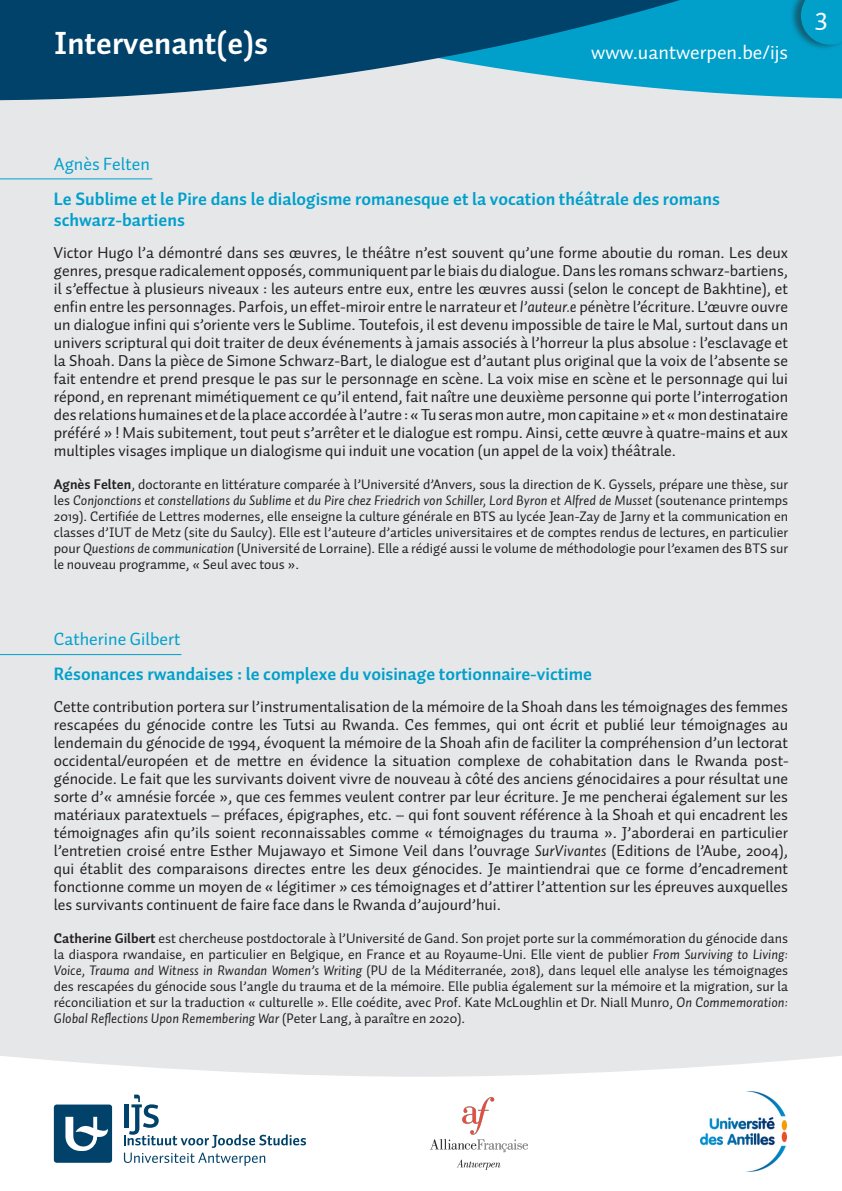
<style>
.page{position:relative;width:842px;height:1191px;background:#e6e7e9}
.page>*{position:absolute;margin:0;border:0;box-sizing:border-box;transform-origin:0 0}
.t1{font:700 32px "Auto 1";color:#fff}
.kleine_tekst{font:28px "Auto 1";color:#fff}
.t2{font:20px "Auto 1";color:#fff}
.titel{font:700 18px/20.7px "Auto 1";color:#00a0cb}
.naam{font:18px "Auto 1";color:#00a0cb}
.basistekst{font:16px/18px "Auto 1";color:#231f20;text-align:justify}
.kleine_tekst-2{font:14px/16px "Auto 1";color:#231f20;text-align:justify}
.s1{font-style:italic}
.s2{font-weight:700}
</style>
<div class="page">
<svg style="left:0;top:1056px;width:842px;height:135px;background:#fbfbfb"></svg>
<svg style="left:0;top:0;width:842px;height:100px;fill:#00426a"></svg>
<div style="left:790px;top:0;width:52px;height:50px;background:#231f20;opacity:.5"></div>
<svg style="left:801px;top:0;width:41px;height:45px;background:#019bc4"></svg>
<hr style="left:0;top:179px;width:152px;height:1px;background:#00a0cb">
<hr style="left:0;top:654px;width:181px;height:1px;background:#00a0cb">
<div style="left:54px;top:1104px;width:58px;height:58px;background:#00426a;border-radius:3px"></div>
<svg style="left:65px;top:1116px;width:43px;height:35px"></svg>
<svg style="left:124px;top:1094px;width:182px;height:71px;background:#dfe7ec"></svg>
<img style="left:700px;top:1088px;width:86px;height:84px">
<img style="left:430px;top:1098px;width:97px;height:73px">
<p class="t1" style="left:54px;top:23px;width:216px">Intervenant(e)s</p>
<p class="t2" style="left:591px;top:39px;width:198px">www.uantwerpen.be/ijs</p>
<p class="kleine_tekst" style="left:815px;top:-1px;width:14px">3</p>
<p class="naam" style="left:54px;top:153px;width:98px">Agnès Felten</p>
<p class="titel" style="left:54px;top:188px;width:668px">Le Sublime et le Pire dans le dialogisme romanesque et la vocation théâtrale des romans schwarz-bartiens</p>
<p class="basistekst" style="left:54px;top:243px;width:736px">Victor Hugo l’a démontré dans ses œuvres, le théâtre n’est souvent qu’une forme aboutie du roman. Les deux genres, presque radicalement opposés, communiquent par le biais du dialogue. Dans les romans schwarz-bartiens, il s’effectue à plusieurs niveaux : les auteurs entre eux, entre les œuvres aussi (selon le concept de Bakhtine), et enfin entre les personnages. Parfois, un effet-miroir entre le narrateur et <span class="s1">l’auteur.e</span> pénètre l’écriture. L’œuvre ouvre un dialogue infini qui s’oriente vers le Sublime. Toutefois, il est devenu impossible de taire le Mal, surtout dans un univers scriptural qui doit traiter de deux événements à jamais associés à l’horreur la plus absolue : l’esclavage et la Shoah. Dans la pièce de Simone Schwarz-Bart, le dialogue est d’autant plus original que la voix de l’absente se fait entendre et prend presque le pas sur le personnage en scène. La voix mise en scène et le personnage qui lui répond, en reprenant mimétiquement ce qu’il entend, fait naître une deuxième personne qui porte l’interrogation des relations humaines et de la place accordée à l’autre: «Tu seras mon autre, mon capitaine» et «mon destinataire préféré » ! Mais subitement, tout peut s’arrêter et le dialogue est rompu. Ainsi, cette œuvre à quatre-mains et aux multiples visages implique un dialogisme qui induit une vocation (un appel de la voix) théâtrale.</p>
<p class="kleine_tekst-2" style="left:54px;top:476px;width:736px"><span class="s2">Agnès Felten</span>, doctorante en littérature comparée à l’Université d’Anvers, sous la direction de K. Gyssels, prépare une thèse, sur les <span class="s1">Conjonctions et constellations du Sublime et du Pire chez Friedrich von Schiller, Lord Byron et Alfred de Musset</span> (soutenance printemps 2019). Certifiée de Lettres modernes, elle enseigne la culture générale en BTS au lycée Jean-Zay de Jarny et la communication en classes d’IUT de Metz (site du Saulcy). Elle est l’auteure d’articles universitaires et de comptes rendus de lectures, en particulier pour <span class="s1">Questions de communication</span> (Université de Lorraine). Elle a rédigé aussi le volume de méthodologie pour l’examen des BTS sur le nouveau programme, « Seul avec tous ».</p>
<p class="naam" style="left:54px;top:627px;width:128px">Catherine Gilbert</p>
<p class="titel" style="left:54px;top:662px;width:540px">Résonances rwandaises : le complexe du voisinage tortionnaire-victime</p>
<p class="basistekst" style="left:54px;top:697px;width:736px">Cette contribution portera sur l’instrumentalisation de la mémoire de la Shoah dans les témoignages des femmes rescapées du génocide contre les Tutsi au Rwanda. Ces femmes, qui ont écrit et publié leur témoignages au lendemain du génocide de 1994, évoquent la mémoire de la Shoah afin de faciliter la compréhension d’un lectorat occidental/européen et de mettre en évidence la situation complexe de cohabitation dans le Rwanda post&shy;génocide. Le fait que les survivants doivent vivre de nouveau à côté des anciens génocidaires a pour résultat une sorte d’« amnésie forcée », que ces femmes veulent contrer par leur écriture. Je me pencherai également sur les matériaux paratextuels – préfaces, épigraphes, etc. – qui font souvent référence à la Shoah et qui encadrent les témoignages afin qu’ils soient reconnaissables comme « témoignages du trauma ». J’aborderai en particulier l’entretien croisé entre Esther Mujawayo et Simone Veil dans l’ouvrage <span class="s1">SurVivantes</span> (Editions de l’Aube, 2004), qui établit des comparaisons directes entre les deux génocides. Je maintiendrai que ce forme d’encadrement fonctionne comme un moyen de « légitimer » ces témoignages et d’attirer l’attention sur les épreuves auxquelles les survivants continuent de faire face dans le Rwanda d’aujourd’hui.</p>
<p class="kleine_tekst-2" style="left:54px;top:929px;width:736px"><span class="s2">Catherine Gilbert</span> est chercheuse postdoctorale à l’Université de Gand. Son projet porte sur la commémoration du génocide dans la diaspora rwandaise, en particulier en Belgique, en France et au Royaume-Uni. Elle vient de publier <span class="s1">From Surviving to Living:<br>Voice, Trauma and Witness in Rwandan Women’s Writing</span> (PU de la Méditerranée, 2018), dans lequel elle analyse les témoignages des rescapées du génocide sous l’angle du trauma et de la mémoire. Elle publia également sur la mémoire et la migration, sur la réconciliation et sur la traduction « culturelle ». Elle coédite, avec Prof. Kate McLoughlin et Dr. Niall Munro, <span class="s1">On Commemoration:<br>Global Reflections Upon Remembering War</span> (Peter Lang, à paraître en 2020).</p>
</div>
